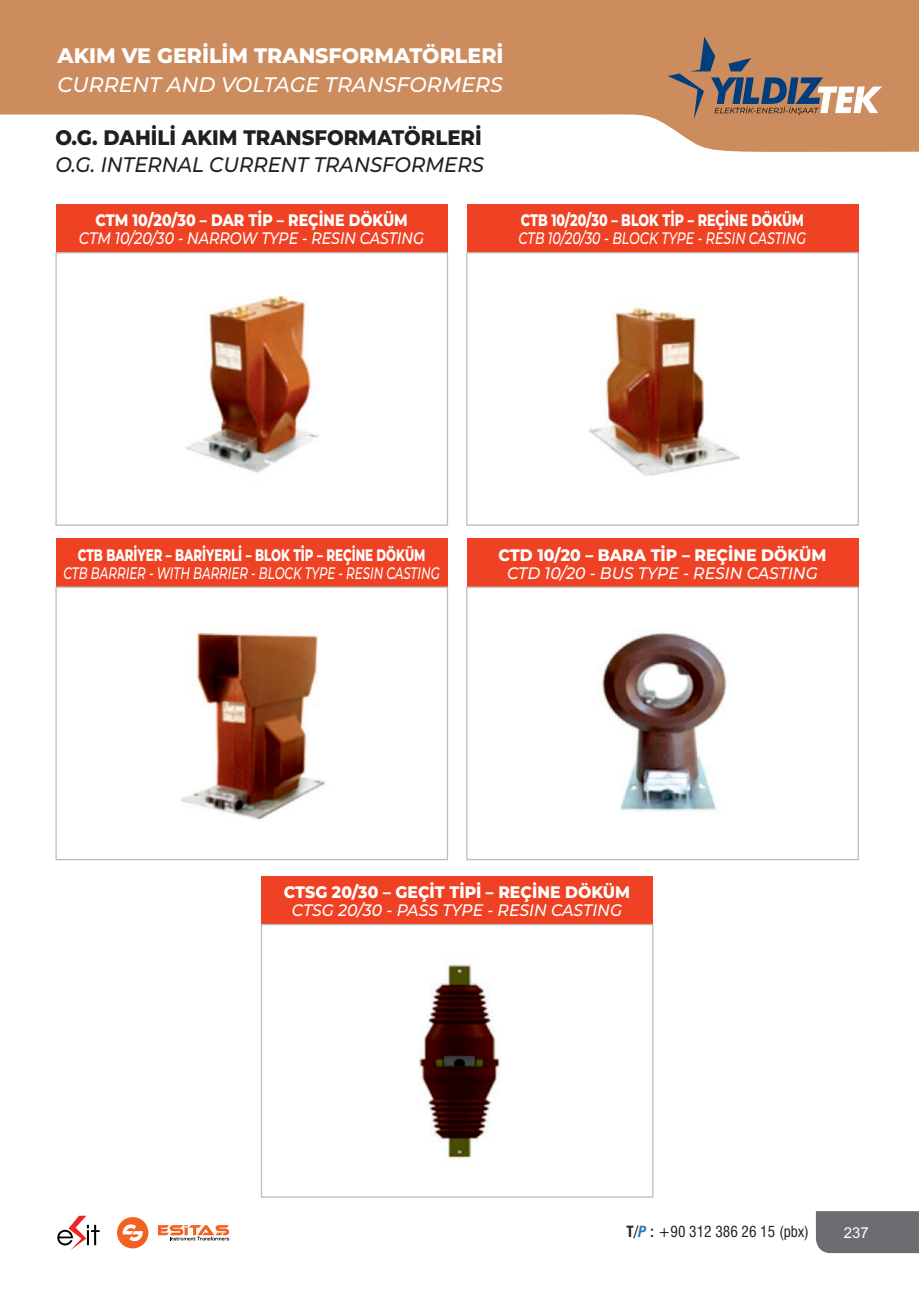
<style>
.page{position:relative;width:919px;height:1289px;background:#fff}
.page>*{position:absolute;margin:0;border:0;box-sizing:border-box;transform-origin:0 0}
.t1{font:800 21px "Montserrat";color:#231f20;scale:.94 1}
.t2{font:italic 500 21px "Montserrat";color:#231f20;scale:.94 1}
.t3{font:800 21px "Montserrat";color:#fff}
.t4{font:italic 500 21px "Montserrat";color:#fff}
.t5{font:italic 500 16.65px "Montserrat";color:#fff;scale:.94 1}
.t6{font:800 16.65px "Montserrat";color:#fff;scale:.94 1}
.t7{font:italic 500 16.65px "Montserrat";color:#fff;scale:.71 1}
.t8{font:800 16.65px "Montserrat";color:#fff;scale:.71 1}
.t9{font:italic 500 16.65px "Montserrat";color:#fff;scale:.85 1}
.t10{font:italic 500 16.65px "Montserrat";color:#fff;scale:.76 1}
.t11{font:800 16.65px "Montserrat";color:#fff;scale:.76 1}
.t12{font:800 16.65px "Montserrat";color:#fff;scale:.85 1}
.t13{font:condensed 15px "Swiss 721 BT";color:#231f20}
.t14{font:15px "Arial";color:#fff}
.t15{font:700 condensed 15px "Swiss 721 BT";color:#231f20}
.s1{font-weight:700;font-style:italic;color:#1f79bd}
</style>
<div class="page">
<svg style="left:57px;top:1215px;width:43px;height:34px"></svg>
<svg style="left:0;top:0;width:918px;height:152px;fill:#cd8c5d"></svg>
<svg style="left:667px;top:37px;width:215px;height:82px;background:#b18669"></svg>
<div style="left:815px;top:1211px;width:103px;height:42px;background:#6c6d70"></div>
<svg style="left:116px;top:1215px;width:34px;height:34px"></svg>
<div style="left:117px;top:1216px;width:31px;height:32px;background:#f26223;border-radius:50%"></div>
<svg style="left:123px;top:1224px;width:20px;height:16px"></svg>
<svg style="left:158px;top:1225px;width:71px;height:15px"></svg>
<div style="left:56px;top:204px;width:391px;height:49px;background:#ef4123"></div>
<div style="left:55px;top:252px;width:393px;height:274px;border:1px solid #bcbdc0"></div>
<div style="left:467px;top:204px;width:391px;height:49px;background:#ef4123"></div>
<div style="left:466px;top:252px;width:392px;height:274px;border:1px solid #bcbdc0"></div>
<div style="left:56px;top:538px;width:391px;height:49px;background:#ef4123"></div>
<div style="left:55px;top:586px;width:393px;height:274px;border:1px solid #bcbdc0"></div>
<div style="left:467px;top:538px;width:391px;height:49px;background:#ef4123"></div>
<div style="left:466px;top:586px;width:392px;height:274px;border:1px solid #bcbdc0"></div>
<div style="left:261px;top:875px;width:391px;height:49px;background:#ef4123"></div>
<div style="left:261px;top:923px;width:392px;height:274px;border:1px solid #bcbdc0"></div>
<img style="left:419px;top:957px;width:81px;height:203px">
<img style="left:599px;top:633px;width:128px;height:178px">
<img style="left:181px;top:625px;width:145px;height:195px">
<img style="left:185px;top:296px;width:135px;height:177px">
<img style="left:589px;top:307px;width:151px;height:169px">
<p class="t3" style="left:58px;top:43px;width:447px">AKIM VE GERİLİM TRANSFORMATÖRLERİ</p>
<p class="t4" style="left:58px;top:72px;width:447px">CURRENT AND VOLTAGE TRANSFORMERS</p>
<p class="t1" style="left:55px;top:125px;width:455px">O.G. DAHİLİ AKIM TRANSFORMATÖRLERİ</p>
<p class="t2" style="left:55px;top:151px;width:457px">O.G. INTERNAL CURRENT TRANSFORMERS</p>
<p class="t12" style="left:95px;top:210px;width:369px">CTM 10/20/30 – DAR TİP – REÇİNE DÖKÜM</p>
<p class="t9" style="left:79px;top:228px;width:407px">CTM 10/20/30 - NARROW TYPE - RESIN CASTING</p>
<p class="t11" style="left:520px;top:210px;width:374px">CTB 10/20/30 – BLOK TİP – REÇİNE DÖKÜM</p>
<p class="t10" style="left:518px;top:228px;width:380px">CTB 10/20/30 - BLOCK TYPE - RESIN CASTING</p>
<p class="t8" style="left:78px;top:544px;width:491px">CTB BARİYER – BARİYERLİ – BLOK TİP – REÇİNE DÖKÜM</p>
<p class="t7" style="left:63px;top:562px;width:531px">CTB BARRIER - WITH BARRIER - BLOCK TYPE - RESIN CASTING</p>
<p class="t6" style="left:498px;top:544px;width:350px">CTD 10/20 – BARA TİP – REÇİNE DÖKÜM</p>
<p class="t5" style="left:507px;top:562px;width:332px">CTD 10/20 - BUS TYPE - RESIN CASTING</p>
<p class="t6" style="left:284px;top:882px;width:370px">CTSG 20/30 – GEÇİT TİPİ – REÇİNE DÖKÜM</p>
<p class="t5" style="left:292px;top:900px;width:353px">CTSG 20/30 - PASS TYPE - RESIN CASTING</p>
<p class="t15" style="left:626px;top:1225px;width:29px">T/ :</p>
<p class="t13" style="left:638px;top:1225px;width:172px"><span class="s1">P</span> +90 312 386 26 15 (pbx)</p>
<p class="t14" style="left:843px;top:1226px;width:27px">237</p>
<p class="t14" style="left:844px;top:1226px;width:10px">7</p>
</div>
